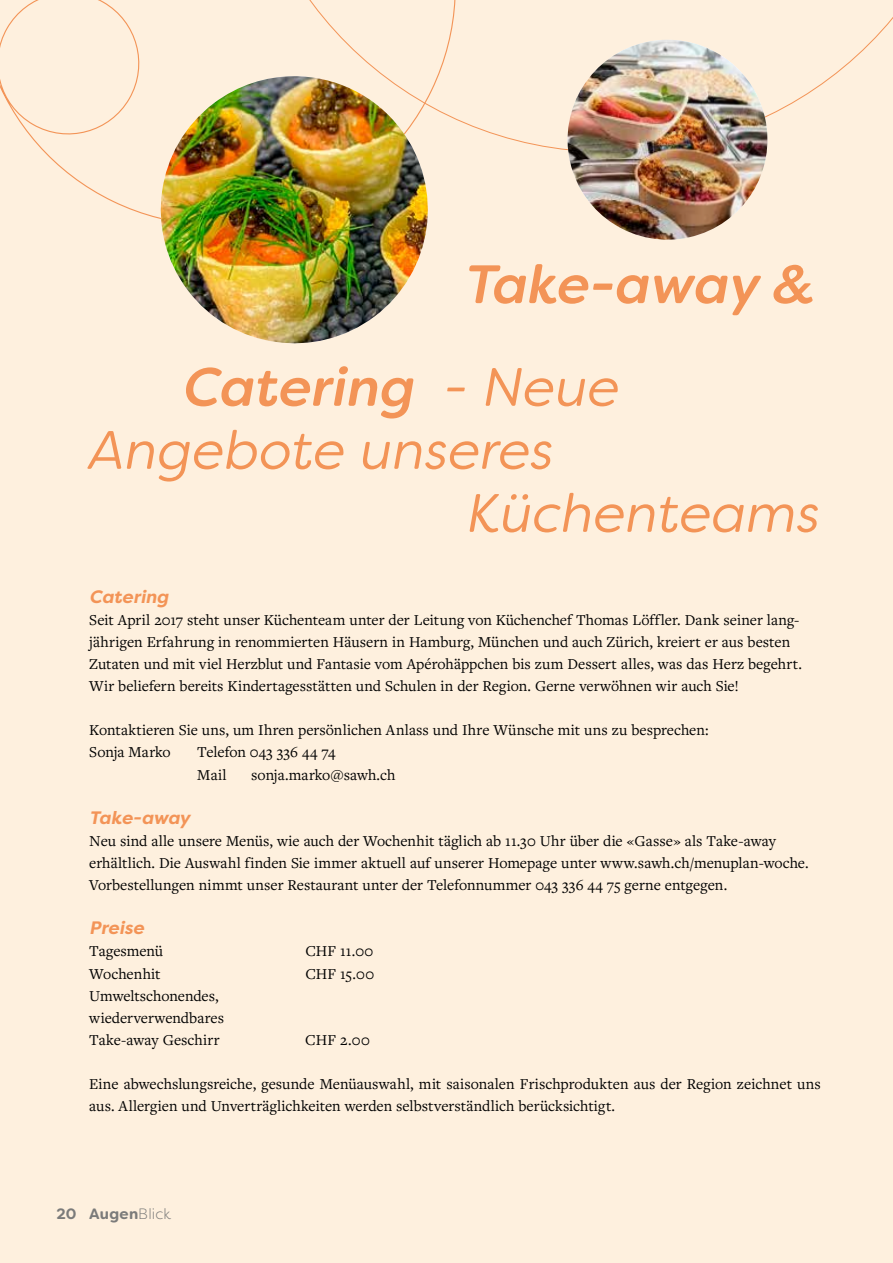
<style>
.page{position:relative;width:893px;height:1263px;background:#fef0de}
.page>*{position:absolute;margin:0;border:0;box-sizing:border-box;transform-origin:0 0}
.t1{font:italic 54px "Filson Soft";color:#f39457}
.t2{font:italic 500 54px "Filson Soft";color:#f39457}
.t3{font:italic 700 18px "Filson Pro";letter-spacing:-.005em;color:#f39457}
.t4{font:15.75px/22px "Freight Text Pro";color:#000}
.t5{font:700 15px "Filson Soft";letter-spacing:.015em;color:#7b7b7a}
.s1{font-weight:400}
.s2{font-weight:300}
</style>
<div class="page">
<svg style="left:0;top:0;width:143px;height:214px"></svg>
<svg style="left:309px;top:0;width:584px;height:149px"></svg>
<svg style="left:558px;top:30px;width:219px;height:10px"></svg>
<img style="left:558px;top:40px;width:219px;height:200px">
<svg style="left:143px;top:59px;width:302px;height:157px"></svg>
<img style="left:147px;top:76px;width:298px;height:268px">
<h1 class="t2" style="left:466px;top:249px;width:352px">Take-away &amp;</h1>
<h1 class="t2" style="left:184px;top:352px;width:438px">Catering <span class="s1">- Neue</span></h1>
<h1 class="t1" style="left:89px;top:416px;width:466px">Angebote unseres</h1>
<h1 class="t1" style="left:467px;top:479px;width:355px">Küchenteams</h1>
<p class="t3" style="left:89px;top:585px;width:81px">Catering</p>
<p class="t4" style="left:89px;top:608px;width:714px">Seit April 2017 steht unser Küchenteam unter der Leitung von Küchenchef Thomas Löffler. Dank seiner lang&shy;jährigen Erfahrung in renommierten Häusern in Hamburg, München und auch Zürich, kreiert er aus besten Zutaten und mit viel Herzblut und Fantasie vom Apérohäppchen bis zum Dessert alles, was das Herz begehrt.<br>Wir beliefern bereits Kindertagesstätten und Schulen in der Region. Gerne verwöhnen wir auch Sie!</p>
<p class="t4" style="left:89px;top:719px;width:621px">Kontaktieren Sie uns, um Ihren persönlichen Anlass und Ihre Wünsche mit uns zu besprechen:<br>Sonja Marko</p>
<p class="t4" style="left:197px;top:741px;width:140px">Telefon 043 336 44 74<br>Mail</p>
<p class="t4" style="left:251px;top:763px;width:146px">sonja.marko@sawh.ch</p>
<p class="t3" style="left:89px;top:806px;width:102px">Take-away</p>
<p class="t4" style="left:89px;top:829px;width:721px">Neu sind alle unsere Menüs, wie auch der Wochenhit täglich ab 11.30 Uhr über die «Gasse» als Take-away erhältlich. Die Auswahl finden Sie immer aktuell auf unserer Homepage unter www.sawh.ch/menuplan-woche.<br>Vorbestellungen nimmt unser Restaurant unter der Telefonnummer 043 336 44 75 gerne entgegen.</p>
<p class="t3" style="left:89px;top:916px;width:56px">Preise</p>
<p class="t4" style="left:89px;top:940px;width:75px">Tagesmenü</p>
<p class="t4" style="left:305px;top:940px;width:70px">CHF 11.00</p>
<p class="t4" style="left:89px;top:962px;width:73px">Wochenhit</p>
<p class="t4" style="left:305px;top:962px;width:70px">CHF 15.00</p>
<p class="t4" style="left:89px;top:984px;width:136px">Umweltschonendes, wiederverwendbares<br>Take-away Geschirr</p>
<p class="t4" style="left:305px;top:1028px;width:66px">CHF 2.00</p>
<p class="t4" style="left:89px;top:1072px;width:733px">Eine abwechslungsreiche, gesunde Menüauswahl, mit saisonalen Frischprodukten aus der Region zeichnet uns aus. Allergien und Unverträglichkeiten werden selbstverständlich berücksichtigt.</p>
<p class="t5" style="left:56px;top:1204px;width:116px">20 Augen<span class="s2">Blick</span></p>
</div>
